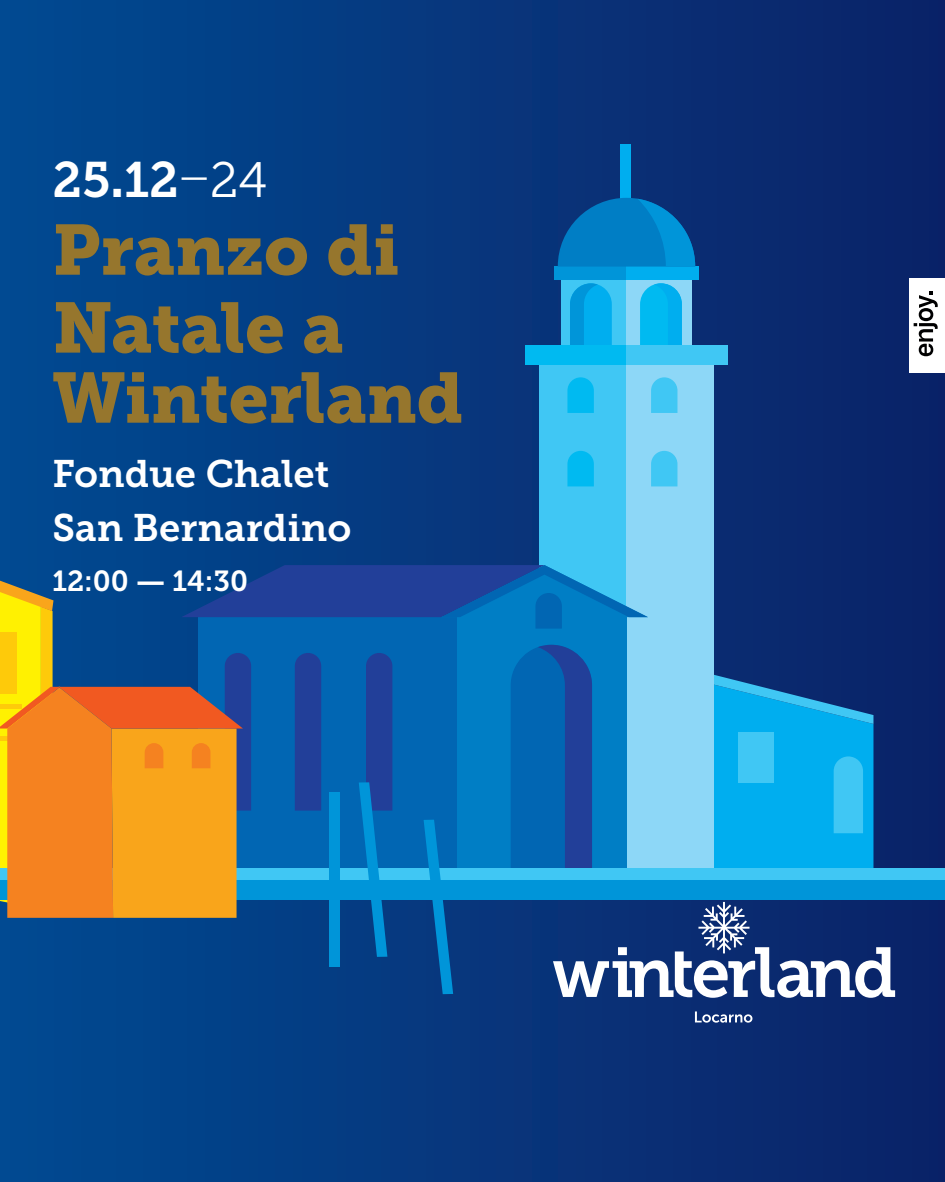
<style>
.page{position:relative;width:945px;height:1182px;background:#fff}
.page>*{position:absolute;margin:0;border:0;box-sizing:border-box;transform-origin:0 0}
.t1{font:70.52px/77.9px "Museo Slab 900";color:#96762d}
.t2{font:49.7px "Museo Slab 700";color:#fff}
.t3{font:38.24px/53.9px "Museo Slab 700";color:#fff}
.t4{font:28.88px "Museo Slab 700";color:#fff}
.s1{font-family:"Alliance No.1";font-weight:700}
.s2{font-family:"Alliance No.1";font-weight:300}
.s3{font-family:"Museo Slab 300"}
.s4{font-family:"New Science";font-weight:700}
</style>
<div class="page">
<div style="left:0;top:0;width:945px;height:1181px;background:linear-gradient(to right,#004a92,#0c2267)"></div>
<div style="left:910px;top:278px;width:35px;height:95px;background:#fff"></div>
<svg style="left:914px;top:292px;width:24px;height:64px"></svg>
<div style="left:561px;top:272px;width:66px;height:74px;background:#40c7f4"></div>
<div style="left:627px;top:272px;width:65px;height:74px;background:#8dd7f7"></div>
<div style="left:540px;top:365px;width:87px;height:508px;background:#40c7f4"></div>
<div style="left:627px;top:365px;width:87px;height:508px;background:#8dd7f7"></div>
<svg style="left:567px;top:377px;width:27px;height:36px"></svg>
<svg style="left:567px;top:451px;width:27px;height:35px"></svg>
<svg style="left:651px;top:377px;width:26px;height:36px"></svg>
<svg style="left:651px;top:451px;width:26px;height:35px"></svg>
<svg style="left:640px;top:283px;width:42px;height:63px;background:#0bb8f0"></svg>
<svg style="left:570px;top:283px;width:42px;height:63px;background:#05a8e8"></svg>
<div style="left:621px;top:144px;width:10px;height:60px;background:#00aeef"></div>
<div style="left:525px;top:346px;width:102px;height:19px;background:#00baf1"></div>
<div style="left:627px;top:346px;width:101px;height:19px;background:#40c7f4"></div>
<div style="left:554px;top:266px;width:73px;height:13px;background:#0095d9"></div>
<div style="left:627px;top:266px;width:72px;height:13px;background:#00aeef"></div>
<svg style="left:558px;top:198px;width:137px;height:68px;background:#0271b7"></svg>
<div style="left:0;top:868px;width:945px;height:32px;background:#0095d9"></div>
<div style="left:0;top:868px;width:945px;height:11px;background:#40c7f4"></div>
<svg style="left:695px;top:1011px;width:57px;height:11px"></svg>
<svg style="left:0;top:565px;width:895px;height:432px;background:#3b7298"></svg>
<p class="t2" style="left:52px;top:151px;width:216px">25<span class="s1">.</span>12<span class="s2">–</span><span class="s3">24</span></p>
<p class="t1" style="left:52px;top:212px;width:348px">Pranzo di<br>Natale a</p>
<p class="t1" style="left:52px;top:359px;width:413px">Winterland</p>
<p class="t3" style="left:52px;top:447px;width:300px">Fondue Chalet<br>San Bernardino</p>
<p class="t4" style="left:52px;top:564px;width:197px">12:00 <span class="s4">—</span> 14:30</p>
</div>
